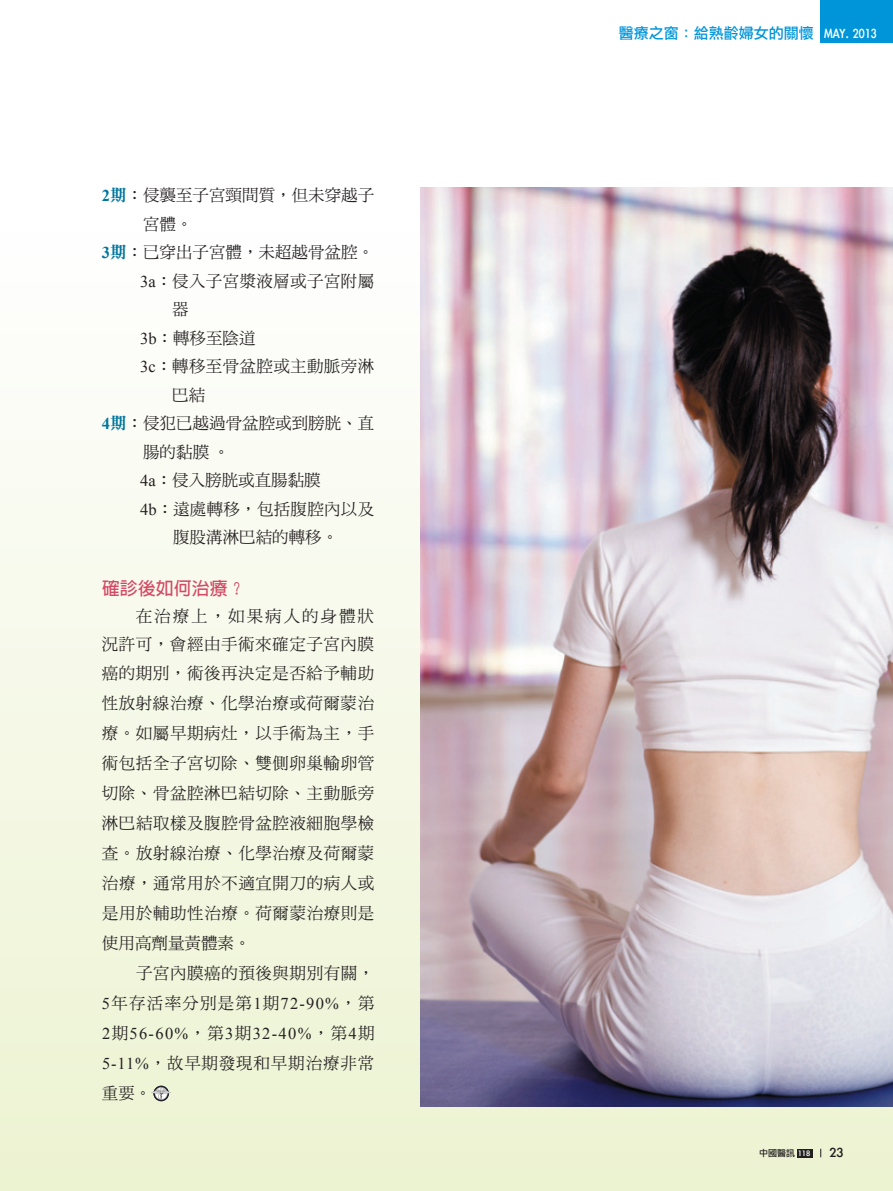
<style>
.page{position:relative;width:893px;height:1191px;background:#fff}
.page>*{position:absolute;margin:0;border:0;box-sizing:border-box;transform-origin:0 0}
.t1{font:700 18px "Lin Gothic";color:#d44a65}
.t2{font:16.5px/30px "DF Ming Std W5";letter-spacing:.035em;color:#231f20;text-align:justify}
.t3{font:16.5px "DF Ming Std W5";color:#231f20}
.t4{font:16.5px "Times New Roman";letter-spacing:.08em;color:#231f20}
.t5{font:16.5px "DF Ming Std W5";letter-spacing:.015em;color:#231f20}
.t6{font:15px "Li Gothic Med";color:#0095d9}
.t7{font:15px "Li Gothic Med";color:#231f20}
.t8{font:9px "Li Gothic Med";color:#231f20}
.s1{font-family:"Times New Roman";font-weight:700;color:#00769d}
.s2{font-family:"DF Ming Std W9";color:#00769d}
.s3{font-family:"Times New Roman"}
.s4{font-family:"DF Ming Std W5"}
.s5{color:#fff}
</style>
<div class="page">
<div style="left:0;top:0;width:893px;height:1191px;background:linear-gradient(to bottom,#fff,#ecf2d2)"></div>
<svg style="left:153px;top:1085px;width:16px;height:16px"></svg>
<svg style="left:151px;top:1087px;width:20px;height:12px"></svg>
<img style="left:421px;top:187px;width:472px;height:919px">
<div style="left:797px;top:1148px;width:15px;height:9px;background:#231f20"></div>
<div style="left:821px;top:0;width:72px;height:43px;background:#0095d9"></div>
<p class="t3" style="left:102px;top:186px;width:274px"><span class="s1">2</span><span class="s2">期</span>：侵襲至子宮頸間質，但未穿越子</p>
<p class="t2" style="left:143px;top:209px;width:51px">宮體。</p>
<p class="t3" style="left:102px;top:243px;width:274px"><span class="s1">3</span><span class="s2">期</span>：已穿出子宮體，未超越骨盆腔。</p>
<p class="t2" style="left:140px;top:266px;width:236px"><span class="s3">3a</span>：侵入子宮漿液層或子宮附屬</p>
<p class="t2" style="left:172px;top:294px;width:18px">器</p>
<p class="t2" style="left:140px;top:323px;width:117px"><span class="s3">3b</span>：轉移至陰道</p>
<p class="t2" style="left:140px;top:351px;width:236px"><span class="s3">3c</span>：轉移至骨盆腔或主動脈旁淋</p>
<p class="t2" style="left:172px;top:380px;width:35px">巴結</p>
<p class="t3" style="left:102px;top:414px;width:274px"><span class="s1">4</span><span class="s2">期</span>：侵犯已越過骨盆腔或到膀胱、直</p>
<p class="t2" style="left:143px;top:437px;width:88px">腸的黏膜。</p>
<p class="t3" style="left:140px;top:471px;width:182px"><span class="s3">4a</span>：侵入膀胱或直腸黏膜</p>
<p class="t5" style="left:140px;top:500px;width:236px"><span class="s3">4b</span>：遠處轉移，包括腹腔內以及</p>
<p class="t3" style="left:173px;top:528px;width:166px">腹股溝淋巴結的轉移。</p>
<p class="t1" style="left:102px;top:579px;width:146px">確診後如何治療？</p>
<p class="t2" style="left:102px;top:601px;width:274px;line-height:28.5px;text-indent:34px">在治療上，如果病人的身體狀況許可，會經由手術來確定子宮內膜癌的期別，術後再決定是否給予輔助</p>
<p class="t2" style="left:102px;top:687px;width:274px">性放射線治療、化學治療或荷爾蒙治療。如屬早期病灶，以手術為主，手術包括全子宮切除、雙側卵巢輸卵管切除、骨盆腔淋巴結切除、主動脈旁淋巴結取樣及腹腔骨盆腔液細胞學檢查。放射線治療、化學治療及荷爾蒙治療，通常用於不適宜開刀的病人或是用於輔助性治療。荷爾蒙治療則是使用高劑量黃體素。</p>
<p class="t2" style="left:102px;top:957px;width:274px;text-align:right">子宮內膜癌的預後與期別有關，<br><span class="s3">5</span>年存活率分別是第<span class="s3">1</span>期<span class="s3">72-90%</span>，第</p>
<p class="t4" style="left:102px;top:1022px;width:274px">2<span class="s4">期</span>56-60%<span class="s4">，第</span>3<span class="s4">期</span>32-40%<span class="s4">，第</span>4<span class="s4">期</span></p>
<p class="t2" style="left:102px;top:1047px;width:274px"><span class="s3">5-11%</span>，故早期發現和早期治療非常重要。</p>
<p class="t6" style="left:619px;top:26px;width:259px">醫療之窗：給熟齡婦女的關懷 <span class="s5">MAY. 2013</span></p>
<p class="t8" style="left:759px;top:1148px;width:53px">中國醫訊 <span class="s5">118</span></p>
<p class="t7" style="left:829px;top:1144px;width:15px">23</p>
</div>
